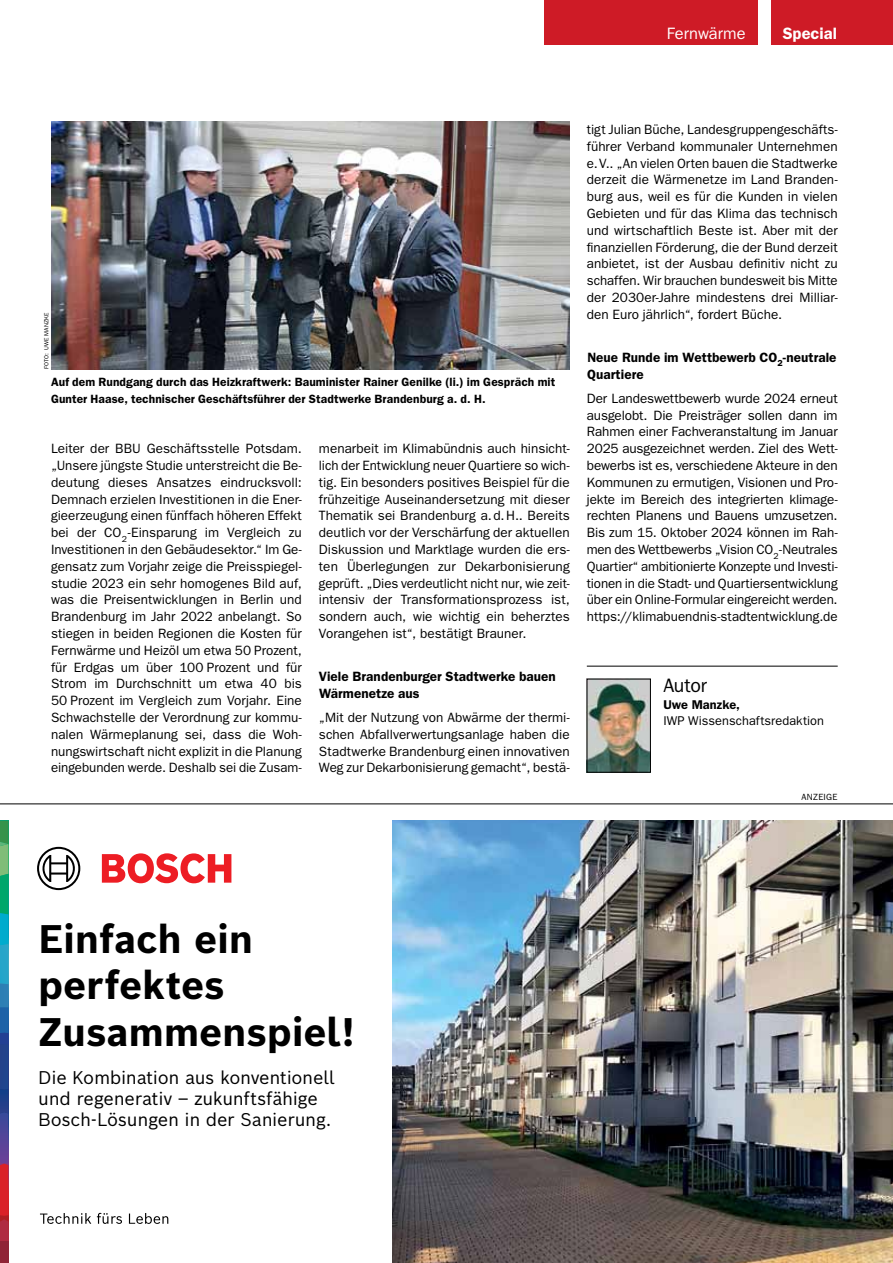
<style>
.page{position:relative;width:893px;height:1263px;background:#fff}
.page>*{position:absolute;margin:0;border:0;box-sizing:border-box;transform-origin:0 0}
.t1{font:700 39px/46.5px "Bosch Sans";letter-spacing:-.005em;color:#000}
.t2{font:19.5px "ITC Franklin Gothic Std";letter-spacing:-.015em;color:#000}
.t3{font:18px/21px "Bosch Sans";letter-spacing:-.015em;color:#000}
.t4{font:16.5px "ITC Franklin Gothic Std";letter-spacing:.005em;color:#fff}
.t5{font:600 16.5px "ITC Franklin Gothic Std";color:#fff}
.t6{font:13.5px/16.8px "ITC Franklin Gothic Std";color:#000;text-align:justify}
.t7{font:600 13.5px/16.8px "ITC Franklin Gothic Std";letter-spacing:.005em;color:#000}
.t8{font:12.75px "ITC Franklin Gothic Std";letter-spacing:.005em;color:#000}
.t9{font:600 12.75px "ITC Franklin Gothic Std";letter-spacing:.005em;color:#000}
.t10{font:600 12px/16.8px "ITC Franklin Gothic Std";letter-spacing:.01em;color:#000}
.t11{font:9px "ITC Franklin Gothic Std";color:#000}
.t12{font:6px "ITC Franklin Gothic Std";letter-spacing:.025em;color:#000}
</style>
<div class="page">
<div style="left:544px;top:0;width:349px;height:44px;background:#ce1b26"></div>
<hr style="left:587px;top:666px;width:251px;height:1px;background:#000">
<img style="left:589px;top:681px;width:60px;height:89px">
<div style="left:587px;top:679px;width:64px;height:93px;border:1px solid #000"></div>
<img style="left:393px;top:821px;width:500px;height:442px">
<svg style="left:102px;top:853px;width:129px;height:30px"></svg>
<svg style="left:37px;top:847px;width:43px;height:43px"></svg>
<div style="left:0;top:1241px;width:9px;height:22px;background:#902336"></div>
<svg style="left:40px;top:1213px;width:51px;height:11px"></svg>
<svg style="left:97px;top:1213px;width:25px;height:11px"></svg>
<svg style="left:129px;top:1213px;width:39px;height:11px"></svg>
<svg style="left:0;top:821px;width:9px;height:420px;background:#486982"></svg>
<hr style="left:0;top:803px;width:893px;height:1px;background:#000">
<img style="left:51px;top:121px;width:519px;height:248px">
<svg style="left:758px;top:44px;width:13px;height:1px"></svg>
<p class="t4" style="left:667px;top:24px;width:81px">Fernwärme</p>
<p class="t5" style="left:783px;top:24px;width:56px">Special</p>
<p class="t12" style="left:43px;top:369px;width:58px;rotate:-90deg">FOTO: Uwe Manzke</p>
<p class="t10" style="left:51px;top:373px;width:506px">Auf dem Rundgang durch das Heizkraftwerk: Bauminister Rainer Genilke (li.) im Gespräch mit<br>Gunter Haase, technischer Geschäftsführer der Stadtwerke Brandenburg a. d. H.</p>
<p class="t6" style="left:51px;top:440px;width:252px">Leiter der BBU Geschäftsstelle Potsdam. „Unsere jüngste Studie unterstreicht die Be&shy;deutung dieses Ansatzes eindrucksvoll:<br>Demnach erzielen Investitionen in die Ener&shy;gieerzeugung einen fünffach höheren Effekt bei der CO<sub>2</sub>-Einsparung im Vergleich zu Investitionen in den Gebäudesektor.“ Im Ge&shy;gensatz zum Vorjahr zeige die Preisspiegel&shy;studie 2023 ein sehr homogenes Bild auf, was die Preisentwicklungen in Berlin und Brandenburg im Jahr 2022 anbelangt. So stiegen in beiden Regionen die Kosten für Fernwärme und Heizöl um etwa 50 Prozent, für Erdgas um über 100 Prozent und für Strom im Durchschnitt um etwa 40 bis 50 Prozent im Vergleich zum Vorjahr. Eine Schwachstelle der Verordnung zur kommu&shy;nalen Wärmeplanung sei, dass die Woh&shy;nungswirtschaft nicht explizit in die Planung eingebunden werde. Deshalb sei die Zusam-</p>
<p class="t6" style="left:319px;top:440px;width:252px">menarbeit im Klimabündnis auch hinsicht&shy;lich der Entwicklung neuer Quartiere so wich&shy;tig. Ein besonders positives Beispiel für die frühzeitige Auseinandersetzung mit dieser Thematik sei Brandenburg a.d.H.. Bereits deutlich vor der Verschärfung der aktuellen Diskussion und Marktlage wurden die ers&shy;ten Überlegungen zur Dekarbonisierung geprüft. „Dies verdeutlicht nicht nur, wie zeit&shy;intensiv der Transformationsprozess ist, sondern auch, wie wichtig ein beherztes Vorangehen ist“, bestätigt Brauner.</p>
<p class="t7" style="left:319px;top:668px;width:238px">Viele Brandenburger Stadtwerke bauen<br>Wärmenetze aus</p>
<p class="t6" style="left:319px;top:709px;width:252px">„Mit der Nutzung von Abwärme der thermi&shy;schen Abfallverwertungsanlage haben die Stadtwerke Brandenburg einen innovativen Weg zur Dekarbonisierung gemacht“, bestä-</p>
<p class="t6" style="left:587px;top:121px;width:252px">tigt Julian Büche, Landesgruppengeschäfts&shy;führer Verband kommunaler Unternehmen e.V.. „An vielen Orten bauen die Stadtwerke derzeit die Wärmenetze im Land Branden&shy;burg aus, weil es für die Kunden in vielen Gebieten und für das Klima das technisch und wirtschaftlich Beste ist. Aber mit der finanziellen Förderung, die der Bund derzeit anbietet, ist der Ausbau definitiv nicht zu schaffen. Wir brauchen bundesweit bis Mitte der 2030er-Jahre mindestens drei Milliar&shy;den Euro jährlich“, fordert Büche.</p>
<p class="t7" style="left:587px;top:349px;width:251px">Neue Runde im Wettbewerb CO<sub>2</sub>-neutrale<br>Quartiere</p>
<p class="t6" style="left:587px;top:390px;width:252px">Der Landeswettbewerb wurde 2024 erneut ausgelobt. Die Preisträger sollen dann im Rahmen einer Fachveranstaltung im Januar 2025 ausgezeichnet werden. Ziel des Wett&shy;bewerbs ist es, verschiedene Akteure in den Kommunen zu ermutigen, Visionen und Pro&shy;jekte im Bereich des integrierten klimage&shy;rechten Planens und Bauens umzusetzen.<br>Bis zum 15. Oktober 2024 können im Rah&shy;men des Wettbewerbs „Vision CO<sub>2</sub>-Neutrales Quartier“ ambitionierte Konzepte und Investi&shy;tionen in die Stadt- und Quartiersentwicklung über ein Online-Formular eingereicht werden. https://klimabuendnis-stadtentwicklung.de</p>
<h2 class="t2" style="left:663px;top:674px;width:45px">Autor</h2>
<p class="t9" style="left:663px;top:697px;width:78px">Uwe Manzke,</p>
<p class="t8" style="left:663px;top:714px;width:162px">IWP Wissenschaftsredaktion</p>
<p class="t11" style="left:802px;top:792px;width:12px">Anzeige</p>
<h1 class="t1" style="left:38px;top:915px;width:318px">Einfach ein perfektes<br>Zusammenspiel!</h1>
<h3 class="t3" style="left:38px;top:1066px;width:298px">Die Kombination aus konventionell und regenerativ – zukunftsfähige<br>Bosch-Lösungen in der Sanierung.</h3>
</div>
